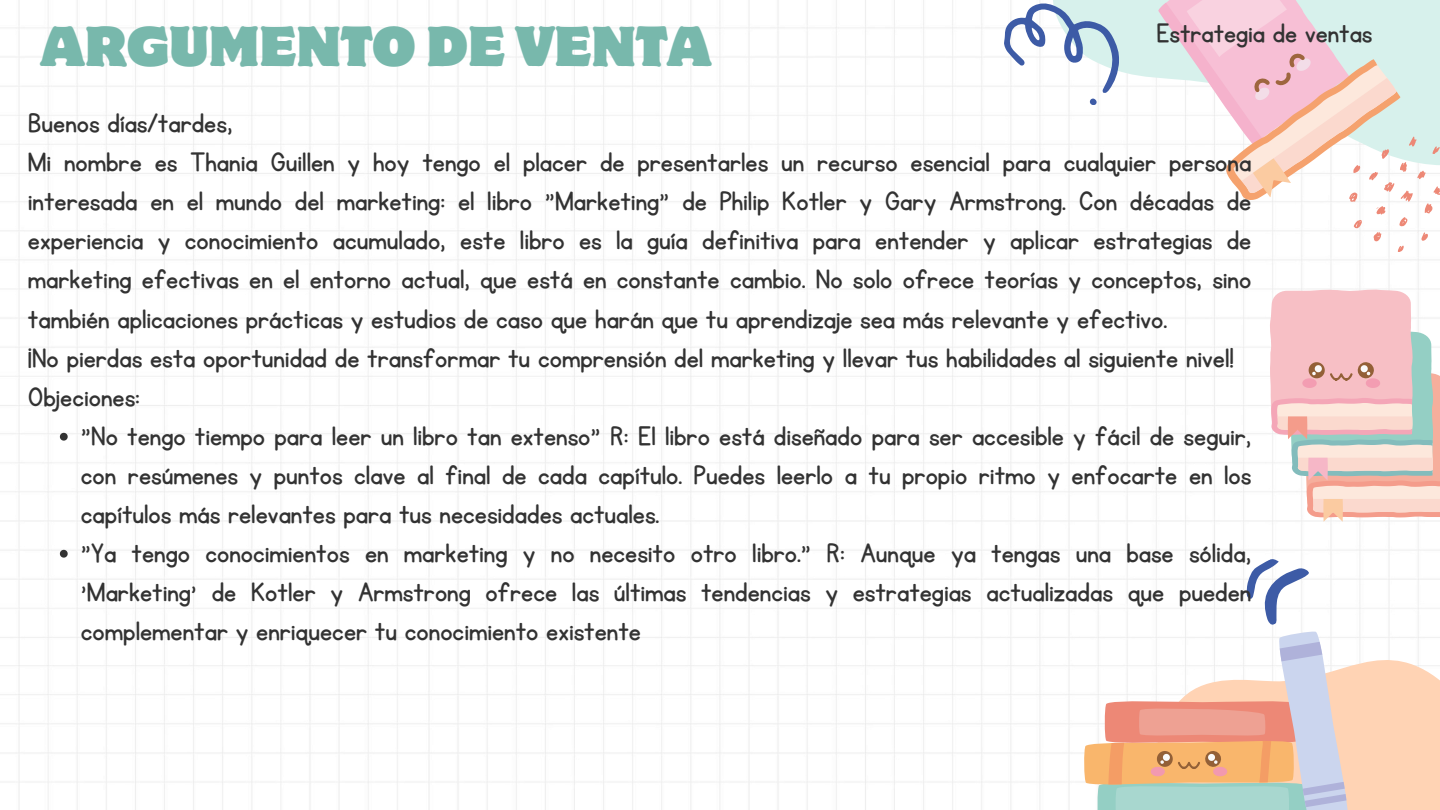
<style>
.page{position:relative;width:1440px;height:810px;background:#fff}
.page>*{position:absolute;margin:0;border:0;box-sizing:border-box;transform-origin:0 0}
.t1{font:50px "Motter Corpus ITC Std";color:#78b8ac}
.t2{font:31.2px/39px "KG Primary Penmanship";color:#323232;text-align:justify}
.t3{font:31px "KG Primary Penmanship";color:#323232}
</style>
<div class="page">
<svg style="left:1268px;top:310px;width:172px;height:212px;background:#ebcdc9"></svg>
<svg style="left:989px;top:0;width:451px;height:310px"></svg>
<svg style="left:1026px;top:583px;width:414px;height:227px"></svg>
<svg style="left:1154px;top:0;width:286px;height:252px"></svg>
<svg style="left:1000px;top:0;width:123px;height:107px"></svg>
<svg style="left:1083px;top:548px;width:268px;height:262px"></svg>
<svg style="left:60px;top:433px;width:8px;height:8px"></svg>
<svg style="left:60px;top:550px;width:8px;height:8px"></svg>
<h1 class="t1" style="left:41px;top:26px;width:672px">ARGUMENTO DE VENTA</h1>
<p class="t3" style="left:1156px;top:18px;width:218px">Estrategia de ventas</p>
<p class="t2" style="left:28px;top:105px;width:206px">Buenos días/tardes,</p>
<p class="t2" style="left:28px;top:144px;width:1225px">Mi nombre es Thania Guillen y hoy tengo el placer de presentarles un recurso esencial para cualquier persona interesada en el mundo del marketing: el libro "Marketing" de Philip Kotler y Gary Armstrong. Con décadas de experiencia y conocimiento acumulado, este libro es la guía definitiva para entender y aplicar estrategias de marketing efectivas en el entorno actual, que está en constante cambio. No solo ofrece teorías y conceptos, sino también aplicaciones prácticas y estudios de caso que harán que tu aprendizaje sea más relevante y efectivo.</p>
<p class="t2" style="left:28px;top:339px;width:1207px">¡No pierdas esta oportunidad de transformar tu comprensión del marketing y llevar tus habilidades al siguiente nivel!</p>
<p class="t2" style="left:28px;top:378px;width:114px">Objeciones:</p>
<p class="t2" style="left:81px;top:417px;width:1172px">"No tengo tiempo para leer un libro tan extenso” R: El libro está diseñado para ser accesible y fácil de seguir, con resúmenes y puntos clave al final de cada capítulo. Puedes leerlo a tu propio ritmo y enfocarte en los capítulos más relevantes para tus necesidades actuales.</p>
<p class="t2" style="left:81px;top:534px;width:1172px">"Ya tengo conocimientos en marketing y no necesito otro libro." R: Aunque ya tengas una base sólida, 'Marketing' de Kotler y Armstrong ofrece las últimas tendencias y estrategias actualizadas que pueden complementar y enriquecer tu conocimiento existente</p>
</div>
